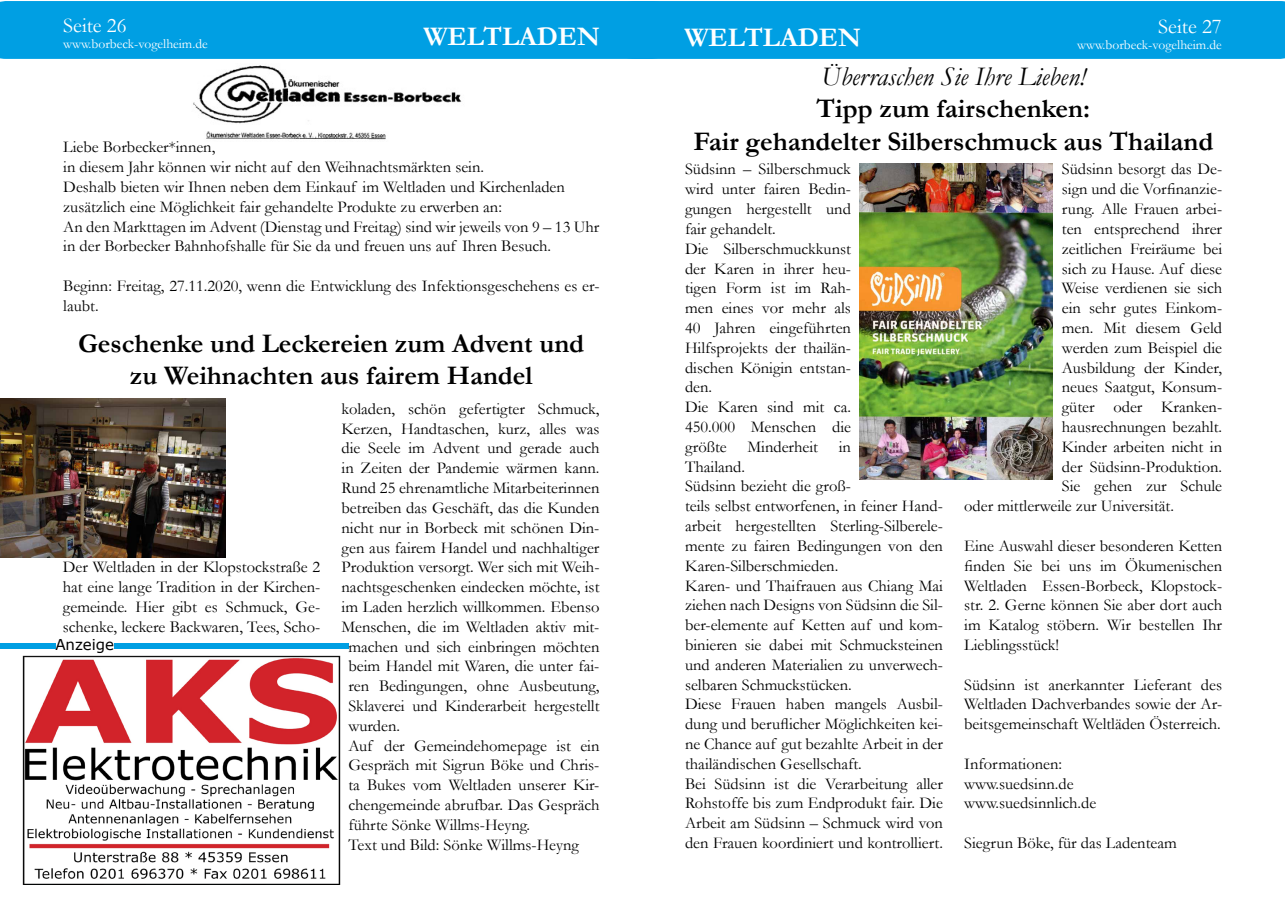
<style>
.page{position:relative;width:1285px;height:919px;background:#fff}
.page>*{position:absolute;margin:0;border:0;box-sizing:border-box;transform-origin:0 0}
.t1{font:700 27px/32.4px "Garamond";color:#000;text-align:center}
.t2{font:italic 27px "Garamond";color:#000}
.t3{font:700 27px "Garamond";color:#fff}
.t4{font:21px "Garamond";color:#fff}
.t5{font:16.5px/19.8px "Garamond";color:#000}
.t6{font:15px "Verdana";color:#000}
.t7{font:13.5px "Garamond";color:#fff}
</style>
<div class="page">
<div style="left:0;top:1px;width:1284px;height:58px;background:#009fe3"></div>
<div style="left:0;top:643px;width:55px;height:5px;background:#009fe3"></div>
<svg style="left:114px;top:643px;width:234px;height:5px"></svg>
<img style="left:23px;top:655px;width:317px;height:229px">
<img style="left:193px;top:65px;width:269px;height:75px">
<img style="left:859px;top:164px;width:193px;height:316px">
<img style="left:0;top:398px;width:225px;height:159px">
<p class="t4" style="left:63px;top:11px;width:65px">Seite 26</p>
<p class="t7" style="left:63px;top:35px;width:146px">www.borbeck-vogelheim.de</p>
<h1 class="t3" style="left:423px;top:18px;width:178px">WELTLADEN</h1>
<p class="t4" style="left:1157px;top:13px;width:65px">Seite 27</p>
<h1 class="t3" style="left:684px;top:19px;width:178px">WELTLADEN</h1>
<p class="t7" style="left:1076px;top:36px;width:146px">www.borbeck-vogelheim.de</p>
<h1 class="t2" style="left:821px;top:60px;width:265px">Überraschen Sie Ihre Lieben!</h1>
<h1 class="t1" style="left:816px;top:92px;width:275px">Tipp zum fairschenken:</h1>
<p class="t5" style="left:63px;top:137px;width:153px">Liebe Borbecker*innen,</p>
<h1 class="t1" style="left:693px;top:125px;width:521px">Fair gehandelter Silberschmuck aus Thailand</h1>
<p class="t5" style="left:63px;top:156px;width:537px">in diesem Jahr können wir nicht auf den Weihnachtsmärkten sein.<br>Deshalb bieten wir Ihnen neben dem Einkauf im Weltladen und Kirchenladen zusätzlich eine Möglichkeit fair gehandelte Produkte zu erwerben an:<br>An den Markttagen im Advent (Dienstag und Freitag) sind wir jeweils von 9 – 13 Uhr in der Borbecker Bahnhofshalle für Sie da und freuen uns auf Ihren Besuch.</p>
<p class="t5" style="left:63px;top:275px;width:537px">Beginn: Freitag, 27.11.2020, wenn die Entwicklung des Infektionsgeschehens es er&shy;laubt.</p>
<p class="t5" style="left:685px;top:159px;width:167px">Südsinn – Silberschmuck wird unter fairen Bedin&shy;gungen hergestellt und fair gehandelt.<br>Die Silberschmuckkunst der Karen in ihrer heu&shy;tigen Form ist im Rah&shy;men eines vor mehr als<br>40 Jahren eingeführten<br>Hilfsprojekts der thailän&shy;dischen Königin entstan&shy;den.<br>Die Karen sind mit ca.<br>450.000 Menschen die größte</p>
<p class="t5" style="left:1061px;top:159px;width:162px">Südsinn besorgt das De-</p>
<p class="t5" style="left:1061px;top:179px;width:162px">sign und die Vorfinanzie-</p>
<p class="t5" style="left:1061px;top:198px;width:162px">rung. Alle Frauen arbei-</p>
<p class="t5" style="left:1061px;top:218px;width:162px">ten entsprechend ihrer</p>
<p class="t5" style="left:1061px;top:238px;width:162px">zeitlichen Freiräume bei</p>
<p class="t5" style="left:1061px;top:258px;width:162px">sich zu Hause. Auf diese</p>
<p class="t5" style="left:1061px;top:278px;width:162px">Weise verdienen sie sich</p>
<p class="t5" style="left:1061px;top:297px;width:162px">ein sehr gutes Einkom-</p>
<p class="t5" style="left:1061px;top:317px;width:162px">men. Mit diesem Geld</p>
<p class="t5" style="left:1061px;top:337px;width:162px">werden zum Beispiel die</p>
<p class="t5" style="left:1061px;top:357px;width:162px">Ausbildung der Kinder,</p>
<p class="t5" style="left:1061px;top:377px;width:162px">neues Saatgut, Konsum-</p>
<p class="t5" style="left:1061px;top:396px;width:162px">güter oder Kranken-</p>
<p class="t5" style="left:1061px;top:416px;width:162px">hausrechnungen bezahlt.</p>
<p class="t5" style="left:1061px;top:436px;width:162px">Kinder arbeiten nicht in</p>
<p class="t5" style="left:1061px;top:456px;width:162px">der Südsinn-Produktion.</p>
<p class="t5" style="left:1061px;top:476px;width:162px">Sie gehen zur Schule</p>
<p class="t5" style="left:964px;top:495px;width:211px">oder mittlerweile zur Universität.</p>
<p class="t5" style="left:964px;top:535px;width:259px;text-align:justify">Eine Auswahl dieser besonderen Ketten finden Sie bei uns im Ökumenischen Weltladen Essen-Borbeck, Klopstock&shy;str. 2. Gerne können Sie aber dort auch im Katalog stöbern. Wir bestellen Ihr Lieblingsstück!</p>
<p class="t5" style="left:964px;top:674px;width:259px;text-align:justify">Südsinn ist anerkannter Lieferant des Weltladen Dachverbandes sowie der Ar&shy;beitsgemeinschaft Weltläden Österreich.</p>
<p class="t5" style="left:964px;top:753px;width:133px">Informationen: www.suedsinn.de www.suedsinnlich.de</p>
<p class="t5" style="left:964px;top:832px;width:214px">Siegrun Böke, für das Ladenteam</p>
<h1 class="t1" style="left:78px;top:327px;width:507px">Geschenke und Leckereien zum Advent und zu Weihnachten aus fairem Handel</h1>
<p class="t5" style="left:341px;top:398px;width:259px">koladen, schön gefertigter Schmuck,</p>
<p class="t5" style="left:341px;top:418px;width:259px">Kerzen, Handtaschen, kurz, alles was</p>
<p class="t5" style="left:341px;top:438px;width:259px">die Seele im Advent und gerade auch</p>
<p class="t5" style="left:341px;top:458px;width:259px">in Zeiten der Pandemie wärmen kann.</p>
<p class="t5" style="left:341px;top:477px;width:259px">Rund 25 ehrenamtliche Mitarbeiterinnen</p>
<p class="t5" style="left:341px;top:497px;width:259px">betreiben das Geschäft, das die Kunden</p>
<p class="t5" style="left:341px;top:517px;width:259px">nicht nur in Borbeck mit schönen Din-</p>
<p class="t5" style="left:341px;top:537px;width:259px">gen aus fairem Handel und nachhaltiger</p>
<p class="t5" style="left:341px;top:557px;width:259px">Produktion versorgt. Wer sich mit Weih-</p>
<p class="t5" style="left:341px;top:576px;width:259px">nachtsgeschenken eindecken möchte, ist</p>
<p class="t5" style="left:341px;top:596px;width:259px">im Laden herzlich willkommen. Ebenso</p>
<p class="t5" style="left:341px;top:616px;width:259px">Menschen, die im Weltladen aktiv mit-</p>
<p class="t5" style="left:348px;top:636px;width:252px">machen und sich einbringen möchten</p>
<p class="t5" style="left:348px;top:656px;width:252px">beim Handel mit Waren, die unter fai-</p>
<p class="t5" style="left:348px;top:675px;width:252px">ren Bedingungen, ohne Ausbeutung,</p>
<p class="t5" style="left:348px;top:695px;width:252px">Sklaverei und Kinderarbeit hergestellt</p>
<p class="t5" style="left:348px;top:715px;width:53px">wurden.</p>
<p class="t5" style="left:348px;top:735px;width:252px">Auf der Gemeindehomepage ist ein</p>
<p class="t5" style="left:348px;top:755px;width:252px">Gespräch mit Sigrun Böke und Chris-</p>
<p class="t5" style="left:348px;top:774px;width:252px">ta Bukes vom Weltladen unserer Kir-</p>
<p class="t5" style="left:348px;top:794px;width:252px">chengemeinde abrufbar. Das Gespräch</p>
<p class="t5" style="left:348px;top:814px;width:183px">führte Sönke Willms-Heyng.</p>
<p class="t5" style="left:348px;top:834px;width:232px">Text und Bild: Sönke Willms-Heyng</p>
<p class="t5" style="left:747px;top:436px;width:72px">Minderheit</p>
<p class="t5" style="left:838px;top:436px;width:14px">in</p>
<p class="t5" style="left:685px;top:456px;width:259px">Thailand.<br>Südsinn bezieht die groß-<br>teils selbst entworfenen, in feiner Hand&shy;arbeit hergestellten Sterling-Silberele&shy;mente zu fairen Bedingungen von den Karen-Silberschmieden.<br>Karen- und Thaifrauen aus Chiang Mai ziehen nach Designs von Südsinn die Sil&shy;ber-elemente auf Ketten auf und kom&shy;binieren sie dabei mit Schmucksteinen und anderen Materialien zu unverwech&shy;selbaren Schmuckstücken.<br>Diese Frauen haben mangels Ausbil&shy;dung und beruflicher Möglichkeiten kei&shy;ne Chance auf gut bezahlte Arbeit in der thailändischen Gesellschaft.<br>Bei Südsinn ist die Verarbeitung aller Rohstoffe bis zum Endprodukt fair. Die Arbeit am Südsinn – Schmuck wird von den Frauen koordiniert und kontrolliert.</p>
<p class="t5" style="left:63px;top:557px;width:259px;text-align:justify">Der Weltladen in der Klopstockstraße 2 hat eine lange Tradition in der Kirchen&shy;gemeinde. Hier gibt es Schmuck, Ge&shy;schenke, leckere Backwaren, Tees, Scho-</p>
<p class="t6" style="left:55px;top:635px;width:60px">Anzeige</p>
</div>
